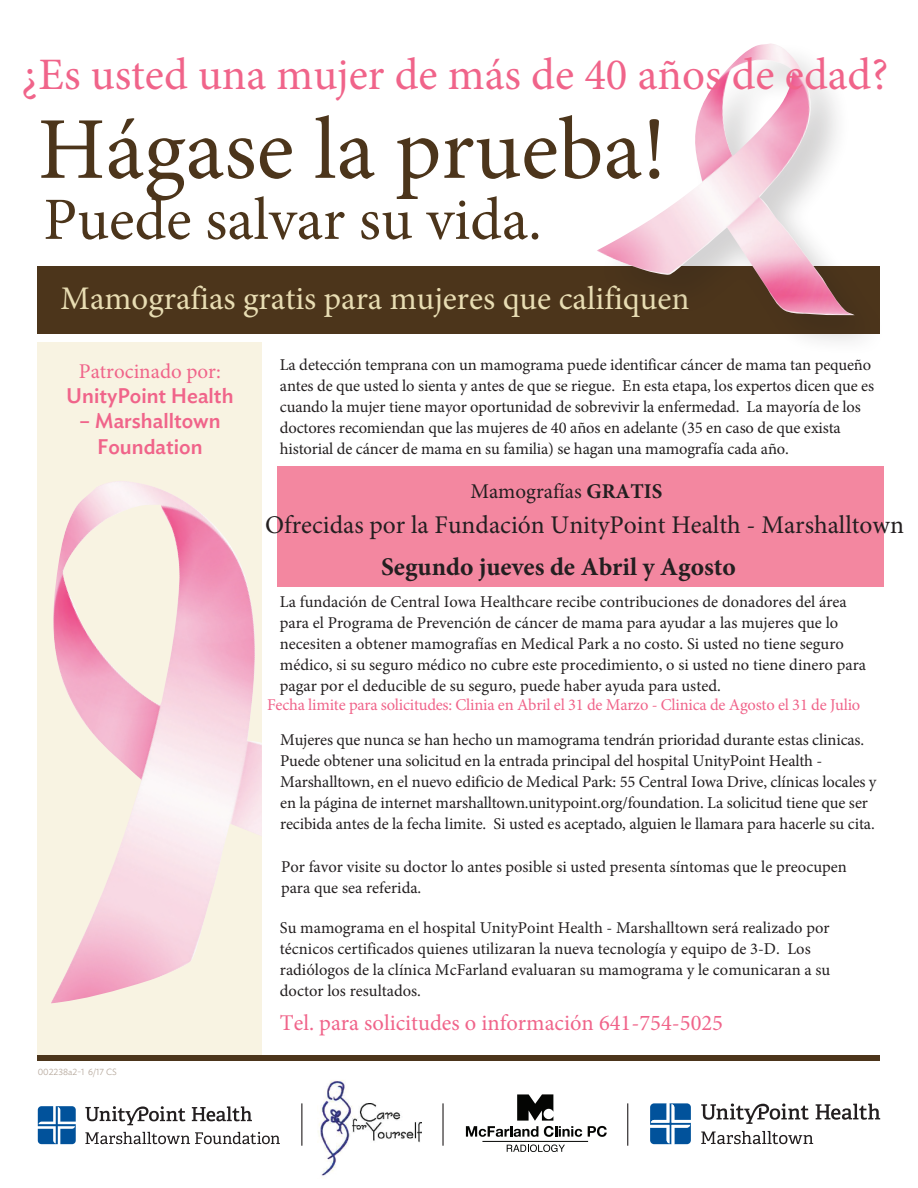
<style>
.page{position:relative;width:918px;height:1188px;background:#fff}
.page>*{position:absolute;margin:0;border:0;box-sizing:border-box;transform-origin:0 0}
.t1{font:88.2px "Minion Pro";color:#4c351b}
.t2{font:60px "Minion Pro";color:#4c351b}
.t3{font:45px "Minion Pro";color:#f0648a}
.t4{font:33px "Minion Pro";color:#e8ddb3}
.t5{font:25.5px "Minion Pro";color:#231f20}
.t6{font:700 25.5px "Minion Pro";color:#231f20}
.t7{font:22.5px "Minion Pro";color:#f0648a}
.t8{font:500 21px/25.2px "Ideal Sans";color:#f0648a;text-align:center}
.t9{font:21px "Minion Pro";color:#231f20}
.t10{font:21px "Minion Pro";color:#f0648a}
.t11{font:16.5px/21px "Minion Pro";color:#231f20}
.t12{font:16.5px "Minion Pro";letter-spacing:-.015em;color:#f0648a}
.t13{font:300 9px "Ideal Sans";color:#b6a89c}
.s1{font-weight:700}
</style>
<div class="page">
<div style="left:277px;top:467px;width:607px;height:120px;background:#f387a0"></div>
<svg style="left:507px;top:1144px;width:58px;height:8px"></svg>
<hr style="left:482px;top:1141px;width:106px;height:1px;background:#040503">
<svg style="left:466px;top:1094px;width:116px;height:43px"></svg>
<svg style="left:588px;top:1126px;width:19px;height:11px"></svg>
<img style="left:318px;top:1080px;width:103px;height:99px">
<div style="left:38px;top:266px;width:842px;height:68px;background:#4c351b"></div>
<div style="left:596px;top:41px;width:295px;height:316px;background:#231f20;opacity:.2"></div>
<img style="left:597px;top:43px;width:258px;height:272px">
<svg style="left:38px;top:1106px;width:38px;height:38px"></svg>
<svg style="left:85px;top:1106px;width:100px;height:19px"></svg>
<svg style="left:192px;top:1106px;width:60px;height:15px"></svg>
<svg style="left:85px;top:1132px;width:195px;height:12px"></svg>
<div style="left:38px;top:343px;width:224px;height:715px;background:#f8f3e2"></div>
<img style="left:51px;top:481px;width:211px;height:522px">
<div style="left:38px;top:1056px;width:842px;height:5px;background:#4c351b"></div>
<svg style="left:701px;top:1103px;width:108px;height:21px"></svg>
<svg style="left:816px;top:1104px;width:64px;height:16px"></svg>
<svg style="left:650px;top:1103px;width:41px;height:41px"></svg>
<svg style="left:701px;top:1131px;width:112px;height:13px"></svg>
<hr style="left:627px;top:1103px;width:1px;height:43px;background:#231f20">
<hr style="left:442px;top:1103px;width:2px;height:43px;background:#231f20">
<hr style="left:301px;top:1103px;width:1px;height:43px;background:#231f20">
<h3 class="t3" style="left:21px;top:44px;width:868px">¿Es usted una mujer de más de 40 años de edad?</h3>
<h1 class="t1" style="left:38px;top:91px;width:630px">Hágase la prueba!</h1>
<h2 class="t2" style="left:43px;top:180px;width:500px">Puede salvar su vida.</h2>
<h3 class="t4" style="left:61px;top:276px;width:630px">Mamografias gratis para mujeres que califiquen</h3>
<p class="t10" style="left:79px;top:357px;width:144px">Patrocinado por:</p>
<p class="t8" style="left:66px;top:382px;width:169px">UnityPoint Health</p>
<p class="t8" style="left:79px;top:407px;width:143px">– Marshalltown<br>Foundation</p>
<p class="t13" style="left:38px;top:1065px;width:81px">002238a2-1 6/17 CS</p>
<p class="t11" style="left:280px;top:355px;width:596px">La detección temprana con un mamograma puede identificar cáncer de mama tan pequeño antes de que usted lo sienta y antes de que se riegue. En esta etapa, los expertos dicen que es cuando la mujer tiene mayor oportunidad de sobrevivir la enfermedad. La mayoría de los doctores recomiendan que las mujeres de 40 años en adelante (35 en caso de que exista historial de cáncer de mama en su familia) se hagan una mamografía cada año.</p>
<p class="t9" style="left:470px;top:477px;width:194px">Mamografías <span class="s1">GRATIS</span></p>
<h3 class="t5" style="left:265px;top:508px;width:640px">Ofrecidas por la Fundación UnityPoint Health - Marshalltown</h3>
<h3 class="t6" style="left:381px;top:549px;width:356px">Segundo jueves de Abril y Agosto</h3>
<p class="t11" style="left:280px;top:591px;width:588px">La fundación de Central Iowa Healthcare recibe contribuciones de donadores del área para el Programa de Prevención de cáncer de mama para ayudar a las mujeres que lo necesiten a obtener mamografías en Medical Park a no costo. Si usted no tiene seguro médico, si su seguro médico no cubre este procedimiento, o si usted no tiene dinero para pagar por el deducible de su seguro, puede haber ayuda para usted.</p>
<p class="t12" style="left:267px;top:694px;width:595px">Fecha limite para solicitudes: Clinia en Abril el 31 de Marzo - Clinica de Agosto el 31 de Julio</p>
<p class="t11" style="left:280px;top:730px;width:598px">Mujeres que nunca se han hecho un mamograma tendrán prioridad durante estas clinicas.<br>Puede obtener una solicitud en la entrada principal del hospital UnityPoint Health - Marshalltown, en el nuevo edificio de Medical Park: 55 Central Iowa Drive, clínicas locales y en la página de internet marshalltown.unitypoint.org/foundation. La solicitud tiene que ser recibida antes de la fecha limite. Si usted es aceptado, alguien le llamara para hacerle su cita.</p>
<p class="t11" style="left:281px;top:857px;width:567px">Por favor visite su doctor lo antes posible si usted presenta síntomas que le preocupen para que sea referida.</p>
<p class="t11" style="left:280px;top:917px;width:552px">Su mamograma en el hospital UnityPoint Health - Marshalltown será realizado por técnicos certificados quienes utilizaran la nueva tecnología y equipo de 3-D. Los radiólogos de la clínica McFarland evaluaran su mamograma y le comunicaran a su doctor los resultados.</p>
<h3 class="t7" style="left:280px;top:1008px;width:445px">Tel. para solicitudes o información 641-754-5025</h3>
</div>
